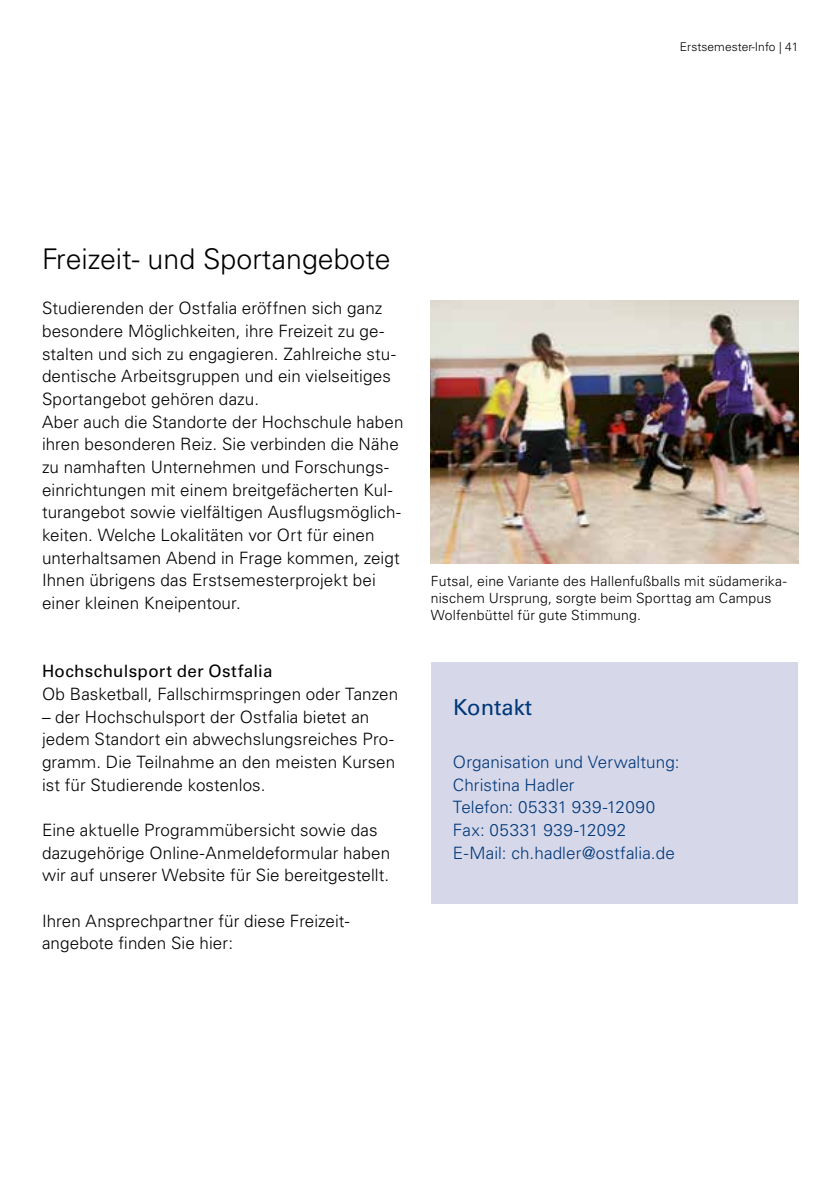
<style>
.page{position:relative;width:840px;height:1191px;background:#fff}
.page>*{position:absolute;margin:0;border:0;box-sizing:border-box;transform-origin:0 0}
.t1{font:300 28.4px "Univers LT Std";color:#000}
.t2{font:22px "Univers LT Std";color:#003778}
.t3{font:300 17px/22.6px "Univers LT Std";letter-spacing:.005em;color:#000}
.t4{font:300 17px/22.6px "Univers LT Std";letter-spacing:.005em;color:#003778}
.t5{font:17px "Univers LT Std";letter-spacing:.02em;color:#000}
.t6{font:300 14px/16.8px "Univers LT Std";letter-spacing:.015em;color:#000}
.t7{font:300 12px "Univers LT Std";letter-spacing:.005em;color:#000}
</style>
<div class="page">
<img style="left:430px;top:300px;width:368px;height:264px">
<div style="left:430px;top:662px;width:366px;height:242px;background:#d6d8ea"></div>
<p class="t7" style="left:679px;top:39px;width:120px">Erstsemester-Info | 41</p>
<h1 class="t1" style="left:42px;top:242px;width:350px">Freizeit- und Sportangebote</h1>
<p class="t3" style="left:42px;top:297px;width:363px">Studierenden der Ostfalia eröffnen sich ganz besondere Möglichkeiten, ihre Freizeit zu ge&shy;stalten und sich zu engagieren. Zahlreiche stu&shy;dentische Arbeitsgruppen und ein vielseitiges Sportangebot gehören dazu.<br>Aber auch die Standorte der Hochschule haben ihren besonderen Reiz. Sie verbinden die Nähe zu namhaften Unternehmen und Forschungs&shy;einrichtungen mit einem breitgefächerten Kul&shy;turangebot sowie vielfältigen Ausflugsmöglich&shy;keiten. Welche Lokalitäten vor Ort für einen unterhaltsamen Abend in Frage kommen, zeigt Ihnen übrigens das Erstsemesterprojekt bei einer kleinen Kneipentour.</p>
<p class="t5" style="left:42px;top:661px;width:232px">Hochschulsport der Ostfalia</p>
<p class="t3" style="left:42px;top:682px;width:357px">Ob Basketball, Fallschirmspringen oder Tanzen</p>
<p class="t3" style="left:42px;top:705px;width:354px">– der Hochschulsport der Ostfalia bietet an jedem Standort ein abwechslungsreiches Pro&shy;gramm. Die Teilnahme an den meisten Kursen ist für Studierende kostenlos.</p>
<p class="t3" style="left:42px;top:818px;width:349px">Eine aktuelle Programmübersicht sowie das dazugehörige Online-Anmeldeformular haben wir auf unserer Website für Sie bereitgestellt.</p>
<p class="t3" style="left:42px;top:909px;width:308px">Ihren Ansprechpartner für diese Freizeit&shy;angebote finden Sie hier:</p>
<p class="t6" style="left:430px;top:573px;width:357px">Futsal, eine Variante des Hallenfußballs mit südamerika&shy;nischem Ursprung, sorgte beim Sporttag am Campus<br>Wolfenbüttel für gute Stimmung.</p>
<p class="t2" style="left:453px;top:694px;width:81px">Kontakt</p>
<p class="t4" style="left:452px;top:750px;width:228px">Organisation und Verwaltung:<br>Christina Hadler<br>Telefon: 05331 939-12090<br>Fax: 05331 939-12092<br>E-Mail: ch.hadler@ostfalia.de</p>
</div>
